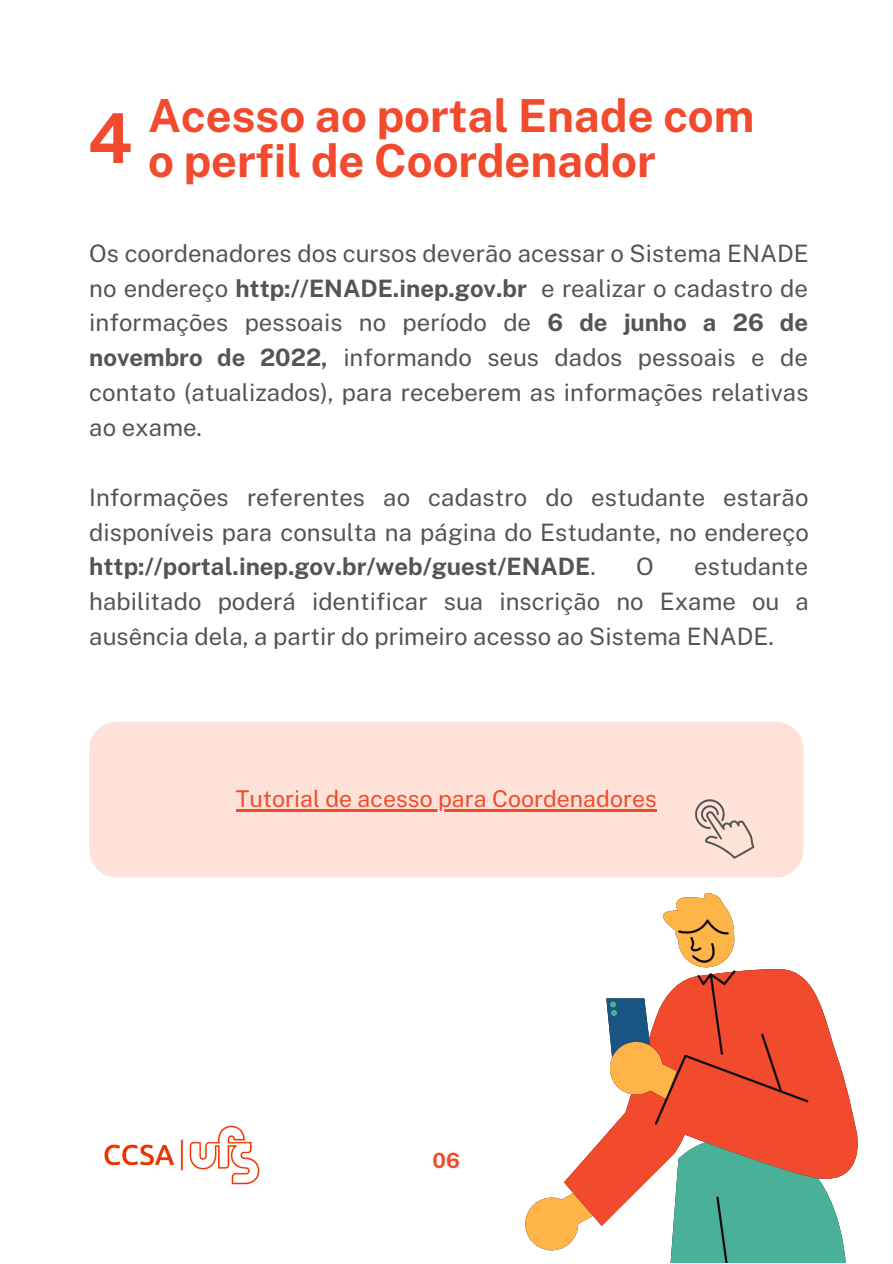
<style>
.page{position:relative;width:893px;height:1264px;background:#fff}
.page>*{position:absolute;margin:0;border:0;box-sizing:border-box;transform-origin:0 0}
.t1{font:700 45.45px/45px "Public Sans";color:#f24a2d}
.t2{font:24px/34.8px "Public Sans";color:#545454;text-align:justify}
.t3{font:23.1px "Public Sans";color:#f24a2d}
.t4{font:700 21px "Public Sans";color:#f24a2d}
.s1{font-weight:700}
</style>
<div class="page">
<svg style="left:525px;top:893px;width:210px;height:358px"></svg>
<svg style="left:564px;top:968px;width:294px;height:257px"></svg>
<svg style="left:609px;top:1001px;width:244px;height:261px;background:#c0826a"></svg>
<div style="left:89px;top:721px;width:714px;height:156px;background:#ffe2d7;border-radius:28px"></div>
<hr style="left:236px;top:809px;width:420px;height:2px;background:#f24a2d">
<svg style="left:695px;top:799px;width:59px;height:59px"></svg>
<img style="left:104px;top:1125px;width:156px;height:60px">
<h1 class="t1" style="left:87px;top:93px;width:668px;text-indent:61px">Acesso ao portal Enade com<br><sup>4</sup> o perfil de Coordenador</h1>
<p class="t2" style="left:89px;top:235px;width:721px">Os coordenadores dos cursos deverão acessar o Sistema ENADE no endereço <span class="s1">http://ENADE.inep.gov.br</span> e realizar o cadastro de informações pessoais no período de <span class="s1">6 de junho a 26 de novembro de 2022,</span> informando seus dados pessoais e de contato (atualizados), para receberem as informações relativas ao exame.</p>
<p class="t2" style="left:89px;top:479px;width:721px">Informações referentes ao cadastro do estudante estarão disponíveis para consulta na página do Estudante, no endereço <span class="s1">http://portal.inep.gov.br/web/guest/ENADE</span>.</p>
<p class="t2" style="left:89px;top:549px;width:721px;text-indent:605px">estudante habilitado poderá identificar sua inscrição no Exame ou a ausência dela, a partir do primeiro acesso ao Sistema ENADE.</p>
<p class="t2" style="left:636px;top:549px;width:19px">O</p>
<p class="t3" style="left:236px;top:785px;width:422px">Tutorial de acesso para Coordenadores</p>
<p class="t4" style="left:432px;top:1148px;width:29px">06</p>
</div>
